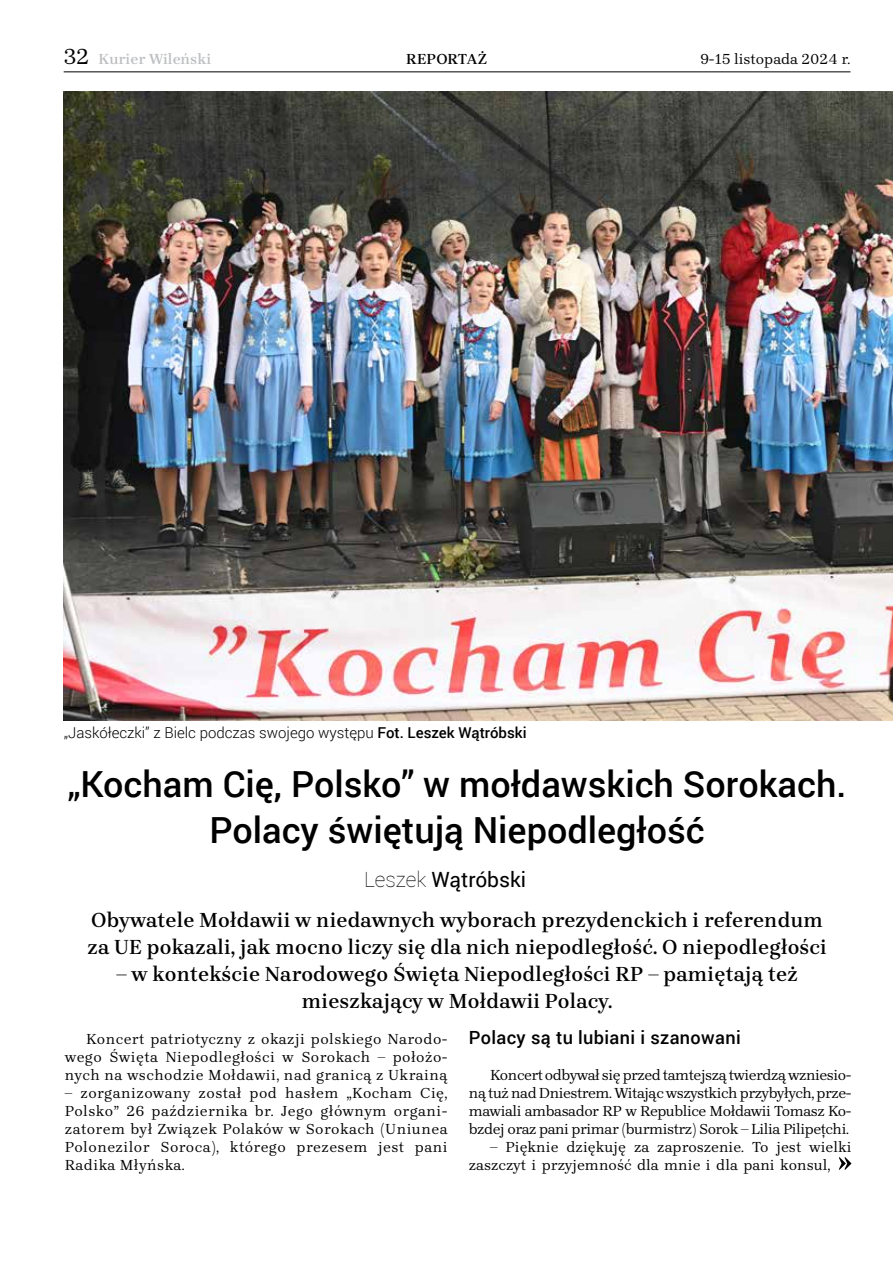
<style>
.page{position:relative;width:893px;height:1263px;background:#fff}
.page>*{position:absolute;margin:0;border:0;box-sizing:border-box;transform-origin:0 0}
.t1{font:500 36px/46.5px "Roboto";color:#000;text-align:center}
.t2{font:600 21px/27px "Brygada 1918";letter-spacing:.01em;color:#000}
.t3{font:21px "Roboto";color:#000}
.t4{font:500 18.15px "Roboto";letter-spacing:.02em;color:#000}
.t5{font:15px/18px "Brygada 1918";color:#000;text-align:justify}
.t6{font:300 15px "Roboto";color:#000}
.t7{font:600 15px "Brygada 1918";color:#bcbec0}
.t8{font:600 15px "Brygada 1918";color:#000}
.s1{font-weight:400;font-size:22.5px;color:#000}
.s2{font-weight:500}
.s3{font-weight:100}
</style>
<div class="page">
<hr style="left:64px;top:72px;width:786px;height:1px;background:#000">
<svg style="left:839px;top:1157px;width:12px;height:13px"></svg>
<img style="left:64px;top:92px;width:829px;height:628px">
<p class="t7" style="left:64px;top:50px;width:149px"><span class="s1">32</span> Kurier Wileński</p>
<p class="t8" style="left:406px;top:50px;width:82px">REPORTAŻ</p>
<p class="t5" style="left:700px;top:51px;width:152px">9-15 listopada 2024 r.</p>
<p class="t6" style="left:64px;top:722px;width:464px">„Jaskółeczki” z Bielc podczas swojego występu <span class="s2">Fot. Leszek Wątróbski</span></p>
<h1 class="t1" style="left:68px;top:759px;width:780px">„Kocham Cię, Polsko” w mołdawskich Sorokach.<br>Polacy świętują Niepodległość</h1>
<h2 class="t3" style="left:364px;top:864px;width:164px"><span class="s3">Leszek</span> Wątróbski</h2>
<h2 class="t2" style="left:87px;top:908px;width:741px">Obywatele Mołdawii w niedawnych wyborach prezydenckich i referendum za UE pokazali, jak mocno liczy się dla nich niepodległość. O niepodległości</h2>
<h2 class="t2" style="left:116px;top:962px;width:683px;text-align:center">– w kontekście Narodowego Święta Niepodległości RP – pamiętają też mieszkający w Mołdawii Polacy.</h2>
<p class="t5" style="left:65px;top:1031px;width:384px;text-indent:21px">Koncert patriotyczny z okazji polskiego Narodo&shy;wego Święta Niepodległości w Sorokach – położo&shy;nych na wschodzie Mołdawii, nad granicą z Ukrainą</p>
<p class="t5" style="left:65px;top:1085px;width:384px">– zorganizowany został pod hasłem „Kocham Cię, Polsko” 26 października br. Jego głównym organi&shy;zatorem był Związek Polaków w Sorokach (Uniunea Polonezilor Soroca), którego prezesem jest pani Radika Młyńska.</p>
<p class="t4" style="left:469px;top:1025px;width:273px">Polacy są tu lubiani i szanowani</p>
<p class="t5" style="left:469px;top:1067px;width:384px;text-indent:21px">Koncert odbywał się przed tamtejszą twierdzą wzniesio&shy;ną tuż nad Dniestrem. Witając wszystkich przybyłych, prze&shy;mawiali ambasador RP w Republice Mołdawii Tomasz Ko&shy;bzdej oraz pani primar (burmistrz) Sorok – Lilia Pilipețchi.</p>
<p class="t5" style="left:469px;top:1139px;width:384px;text-indent:21px">– Pięknie dziękuję za zaproszenie. To jest wielki zaszczyt i przyjemność dla mnie i dla pani konsul,</p>
</div>
